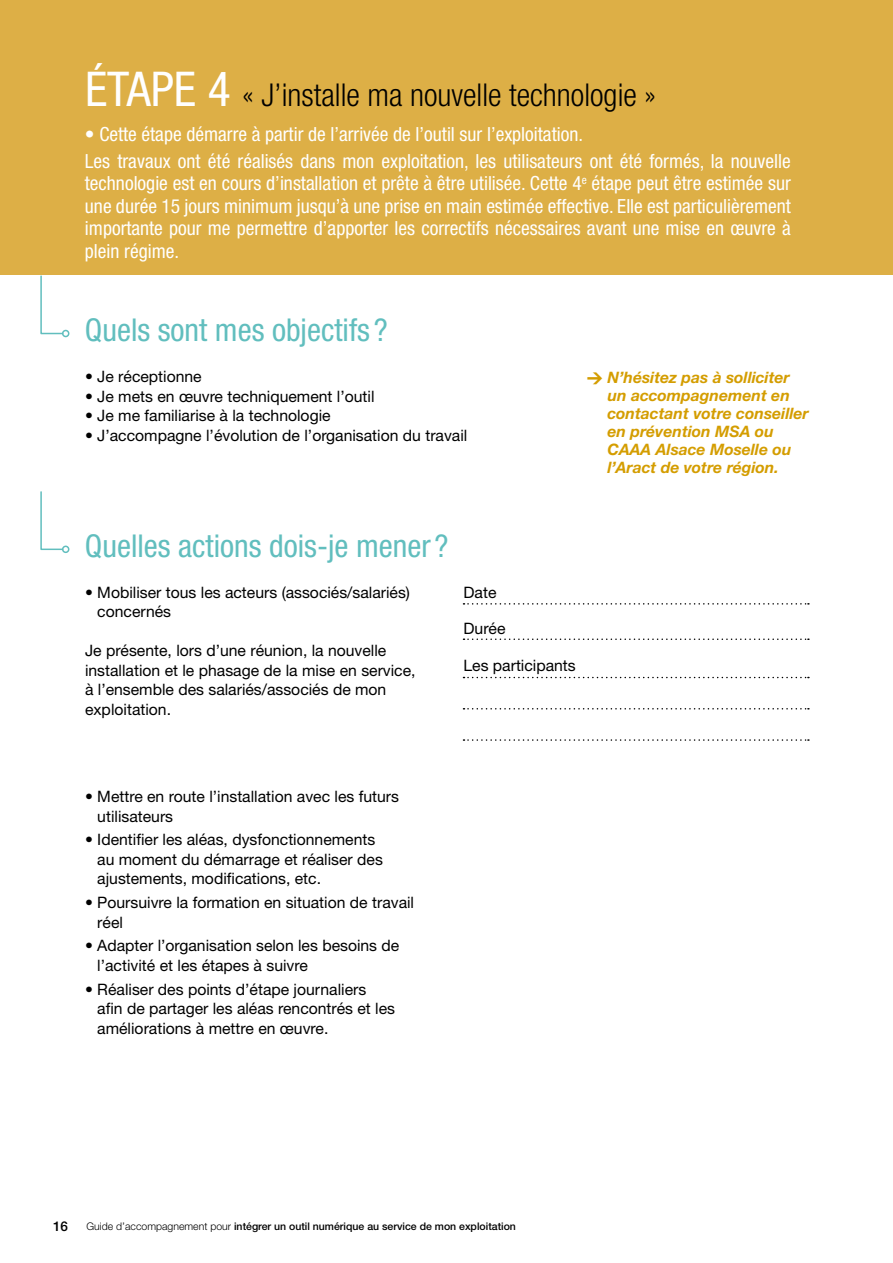
<style>
.page{position:relative;width:893px;height:1263px;background:#fff}
.page>*{position:absolute;margin:0;border:0;box-sizing:border-box;transform-origin:0 0}
.t1{font:condensed 31.5px "Helvetica Neue";color:#61bebe}
.t2{font:300 condensed 31.5px "Helvetica Neue";color:#000}
.t3{font:condensed 19.5px/22.5px "Helvetica Neue";color:#fff}
.t4{font:15.75px/19.5px "Helvetica Neue";color:#000}
.t5{font:italic 700 15.75px/18px "Helvetica Neue";color:#d49d00}
.t6{font:500 13.5px "Helvetica Neue";color:#000}
.t7{font:500 10.5px "Helvetica Neue";color:#000}
.s1{font-weight:400;font-size:48px;color:#fff}
.s2{font-family:"DIN";font-weight:900;font-style:normal}
.s3{font-weight:300}
</style>
<div class="page">
<svg style="left:40px;top:275px;width:24px;height:60px"></svg>
<div style="left:62px;top:330px;width:7px;height:7px;border:2px solid #61bebe;border-radius:50%"></div>
<svg style="left:40px;top:491px;width:24px;height:60px"></svg>
<div style="left:62px;top:546px;width:7px;height:7px;border:2px solid #61bebe;border-radius:50%"></div>
<svg style="left:463px;top:603px;width:346px;height:2px"></svg>
<svg style="left:463px;top:638px;width:346px;height:2px"></svg>
<svg style="left:463px;top:677px;width:346px;height:1px"></svg>
<svg style="left:463px;top:708px;width:346px;height:1px"></svg>
<svg style="left:463px;top:739px;width:346px;height:2px"></svg>
<div style="left:0;top:0;width:893px;height:275px;background:#ddaf46"></div>
<h1 class="t2" style="left:85px;top:77px;width:573px"><span class="s1">ÉTAPE 4</span> « J’installe ma nouvelle technologie »</h1>
<p class="t3" style="left:85px;top:120px;width:707px;line-height:26.7px">• Cette étape démarre à partir de l’arrivée de l’outil sur l’exploitation.<br>Les travaux ont été réalisés dans mon exploitation, les utilisateurs ont été formés, la nouvelle</p>
<p class="t3" style="left:85px;top:172px;width:707px;text-align:justify">technologie est en cours d’installation et prête à être utilisée. Cette 4<sup>e</sup> étape peut être estimée sur une durée 15 jours minimum jusqu’à une prise en main estimée effective. Elle est particulièrement importante pour me permettre d’apporter les correctifs nécessaires avant une mise en œuvre à plein régime.</p>
<h1 class="t1" style="left:85px;top:312px;width:304px">Quels sont mes objectifs ?</h1>
<p class="t4" style="left:85px;top:366px;width:118px">• Je réceptionne</p>
<p class="t4" style="left:85px;top:386px;width:291px">• Je mets en œuvre techniquement l’outil</p>
<p class="t4" style="left:85px;top:405px;width:247px">• Je me familiarise à la technologie</p>
<p class="t4" style="left:85px;top:425px;width:384px">• J’accompagne l’évolution de l’organisation du travail</p>
<p class="t5" style="left:607px;top:368px;width:203px;text-indent:-21px"><span class="s2">&gt;</span> N’hésitez pas à solliciter un accompagnement en contactant votre conseiller en prévention MSA ou<br>CAAA Alsace Moselle ou l’Aract de votre région.</p>
<h1 class="t1" style="left:85px;top:528px;width:365px">Quelles actions dois-je mener ?</h1>
<p class="t4" style="left:97px;top:582px;width:314px;text-indent:-12px">• Mobiliser tous les acteurs (associés/salariés) concernés</p>
<p class="t4" style="left:85px;top:641px;width:332px">Je présente, lors d’une réunion, la nouvelle installation et le phasage de la mise en service, à l’ensemble des salariés/associés de mon exploitation.</p>
<p class="t4" style="left:463px;top:582px;width:34px">Date</p>
<p class="t4" style="left:463px;top:619px;width:44px">Durée</p>
<p class="t4" style="left:463px;top:655px;width:114px">Les participants</p>
<p class="t4" style="left:97px;top:786px;width:303px;text-indent:-12px">• Mettre en route l’installation avec les futurs utilisateurs</p>
<p class="t4" style="left:97px;top:830px;width:287px;text-indent:-12px">• Identifier les aléas, dysfonctionnements au moment du démarrage et réaliser des ajustements, modifications, etc.</p>
<p class="t4" style="left:97px;top:892px;width:318px;text-indent:-12px">• Poursuivre la formation en situation de travail réel</p>
<p class="t4" style="left:97px;top:936px;width:304px;text-indent:-12px">• Adapter l’organisation selon les besoins de l’activité et les étapes à suivre</p>
<p class="t4" style="left:97px;top:979px;width:299px;text-indent:-12px">• Réaliser des points d’étape journaliers afin de partager les aléas rencontrés et les améliorations à mettre en œuvre.</p>
<p class="t6" style="left:53px;top:1218px;width:17px">16</p>
<p class="t7" style="left:86px;top:1220px;width:431px"><span class="s3">Guide d’accompagnement pour</span> intégrer un outil numérique au service de mon exploitation</p>
</div>
